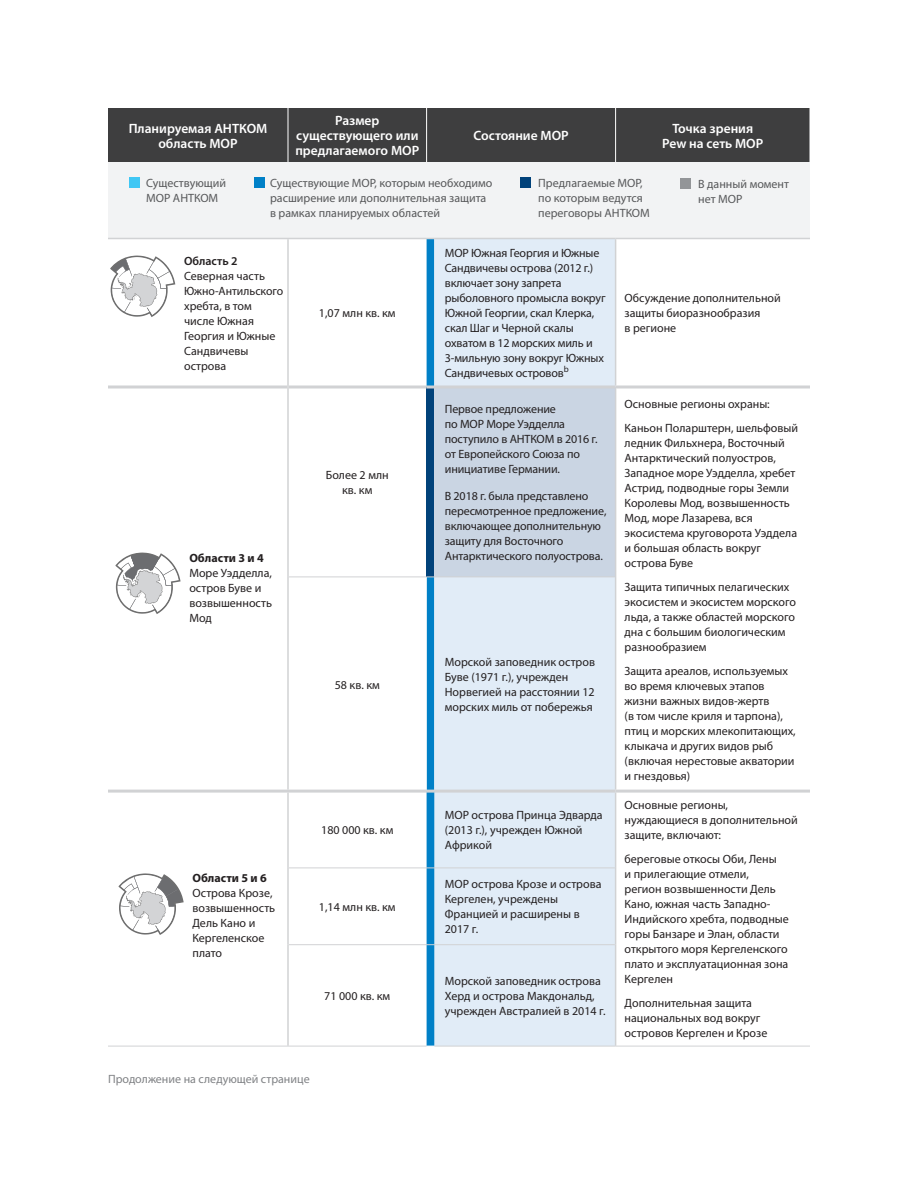
<style>
.page{position:relative;width:918px;height:1188px;background:#fff}
.page>*{position:absolute;margin:0;border:0;box-sizing:border-box;transform-origin:0 0}
.Table-H1__center{font:600 13.5px/15px "Myriad Pro";color:#fff;text-align:center}
.Big_table_body{font:12px/15px "Myriad Pro";color:#231f20}
.Table-Body{font:12px/15px "Myriad Pro";letter-spacing:-.01em;color:#231f20}
.Body{font:12px/15px "Myriad Pro";color:#231f20}
.Source{font:12px/15px "Myriad Pro";color:#57585a}
.Source-2{font:12px "Myriad Pro";color:#808285}
.s1{font-weight:600}
.s2{font-weight:700}
</style>
<div class="page">
<div style="left:108px;top:108px;width:702px;height:54px;background:#3e3e3f"></div>
<div style="left:108px;top:162px;width:702px;height:76px;background:#f2f3f4"></div>
<div style="left:434px;top:239px;width:181px;height:807px;background:#e1ecf7"></div>
<svg style="left:289px;top:388px;width:521px;height:402px"></svg>
<div style="left:434px;top:387px;width:182px;height:190px;background:#cad5e3"></div>
<hr style="left:288px;top:108px;width:1px;height:54px;background:#fff">
<hr style="left:426px;top:108px;width:1px;height:54px;background:#fff">
<hr style="left:615px;top:108px;width:1px;height:54px;background:#fff">
<hr style="left:616px;top:1046px;width:194px;height:1px;background:#d1d2d4">
<hr style="left:289px;top:577px;width:138px;height:1px;background:#d1d2d4">
<hr style="left:289px;top:868px;width:138px;height:1px;background:#d1d2d4">
<hr style="left:289px;top:944px;width:138px;height:1px;background:#d1d2d4">
<hr style="left:616px;top:386px;width:194px;height:2px;background:#d1d2d4">
<hr style="left:616px;top:790px;width:194px;height:3px;background:#d1d2d4">
<hr style="left:288px;top:790px;width:139px;height:3px;background:#d1d2d4">
<hr style="left:108px;top:386px;width:179px;height:2px;background:#d1d2d4">
<hr style="left:289px;top:386px;width:138px;height:2px;background:#d1d2d4">
<hr style="left:615px;top:239px;width:1px;height:147px;background:#d1d2d4">
<hr style="left:615px;top:389px;width:1px;height:188px;background:#d1d2d4">
<hr style="left:615px;top:577px;width:1px;height:213px;background:#d1d2d4">
<hr style="left:615px;top:793px;width:1px;height:75px;background:#d1d2d4">
<hr style="left:615px;top:868px;width:1px;height:77px;background:#d1d2d4">
<hr style="left:615px;top:945px;width:1px;height:101px;background:#d1d2d4">
<hr style="left:287px;top:239px;width:2px;height:148px;background:#d1d2d4">
<hr style="left:287px;top:387px;width:2px;height:190px;background:#d1d2d4">
<hr style="left:287px;top:577px;width:2px;height:213px;background:#d1d2d4">
<hr style="left:287px;top:793px;width:2px;height:75px;background:#d1d2d4">
<hr style="left:287px;top:868px;width:2px;height:77px;background:#d1d2d4">
<hr style="left:287px;top:945px;width:2px;height:101px;background:#d1d2d4">
<hr style="left:108px;top:790px;width:180px;height:3px;background:#d1d2d4">
<hr style="left:108px;top:1046px;width:180px;height:1px;background:#d1d2d4">
<hr style="left:288px;top:1046px;width:139px;height:1px;background:#d1d2d4">
<hr style="left:434px;top:1046px;width:182px;height:1px;background:#d1d2d4">
<hr style="left:434px;top:386px;width:182px;height:2px;background:#d1d2d4">
<hr style="left:434px;top:790px;width:182px;height:3px;background:#d1d2d4">
<hr style="left:434px;top:577px;width:181px;height:1px;background:#d1d2d4">
<hr style="left:434px;top:868px;width:181px;height:1px;background:#d1d2d4">
<hr style="left:434px;top:944px;width:181px;height:1px;background:#d1d2d4">
<hr style="left:108px;top:238px;width:180px;height:1px;background:#d1d2d4">
<hr style="left:288px;top:238px;width:139px;height:1px;background:#d1d2d4">
<svg style="left:427px;top:238px;width:7px;height:808px;background:#0372b5"></svg>
<hr style="left:434px;top:238px;width:182px;height:1px;background:#d1d2d4">
<hr style="left:616px;top:238px;width:194px;height:1px;background:#d1d2d4">
<svg style="left:110px;top:256px;width:65px;height:61px"></svg>
<svg style="left:115px;top:553px;width:66px;height:61px"></svg>
<svg style="left:118px;top:873px;width:66px;height:62px"></svg>
<div style="left:129px;top:178px;width:11px;height:10px;background:#40c7f4"></div>
<div style="left:254px;top:178px;width:11px;height:10px;background:#0080c7"></div>
<div style="left:520px;top:178px;width:11px;height:10px;background:#01427a"></div>
<div style="left:680px;top:178px;width:11px;height:11px;background:#939598"></div>
<p class="Table-H1__center" style="left:129px;top:120px;width:140px">Планируемая АНТКОМ область МОР</p>
<p class="Table-H1__center" style="left:295px;top:113px;width:125px">Размер существующего или предлагаемого MОР</p>
<p class="Table-H1__center" style="left:473px;top:128px;width:97px">Состояние МОР</p>
<p class="Table-H1__center" style="left:662px;top:120px;width:103px">Точка зрения<br>Pew на сеть MОР</p>
<p class="Source" style="left:146px;top:175px;width:81px">Существующий<br>МОР АНТКОМ</p>
<p class="Source" style="left:270px;top:175px;width:224px">Существующие MОР, которым необходимо расширение или дополнительная защита в рамках планируемых областей</p>
<p class="Source" style="left:538px;top:175px;width:113px">Предлагаемые MОР, по которым ведутся переговоры АНТКОМ</p>
<p class="Source" style="left:698px;top:176px;width:92px">В данный момент нет MОР</p>
<p class="Body" style="left:184px;top:253px;width:101px"><span class="s1">Область 2<br></span>Северная часть<br>Южно-Антильского хребта, в том числе Южная<br>Георгия и Южные<br>Сандвичевы острова</p>
<p class="Table-Body" style="left:319px;top:306px;width:78px">1,07 млн кв. км</p>
<p class="Body" style="left:189px;top:550px;width:84px"><span class="s2">Области 3 и 4<br></span>Море Уэдделла, остров Буве и возвышенность<br>Мод</p>
<p class="Table-Body" style="left:326px;top:467px;width:64px;text-align:center">Более 2 млн кв. км</p>
<p class="Table-Body" style="left:335px;top:677px;width:47px">58 кв. км</p>
<p class="Body" style="left:192px;top:871px;width:84px"><span class="s2">Области 5 и 6<br></span>Острова Крозе, возвышенность<br>Дель Кано и<br>Кергеленское плато</p>
<p class="Table-Body" style="left:321px;top:822px;width:74px">180 000 кв. км</p>
<p class="Table-Body" style="left:319px;top:899px;width:78px">1,14 млн кв. км</p>
<p class="Table-Body" style="left:324px;top:988px;width:68px">71 000 кв. км</p>
<p class="Source-2" style="left:108px;top:1072px;width:203px">Продолжение на следующей странице</p>
<p class="Table-Body" style="left:445px;top:246px;width:162px">МОР Южная Георгия и Южные<br>Сандвичевы острова (2012 г.) включает зону запрета рыболовного промысла вокруг<br>Южной Георгии, скал Клерка, скал Шаг и Черной скалы охватом в 12 морских миль и<br>3-мильную зону вокруг Южных<br>Сандвичевых островов<sup>b</sup></p>
<p class="Table-Body" style="left:445px;top:401px;width:154px">Первое предложение<br>по МОР Море Уэдделла поступило в АНТКОМ в 2016 г. от Европейского Союза по инициативе Германии.</p>
<p class="Table-Body" style="left:445px;top:488px;width:163px">В 2018 г. была представлено пересмотренное предложение, включающее дополнительную защиту для Восточного<br>Антарктического полуострова.</p>
<p class="Table-Body" style="left:445px;top:654px;width:152px">Морской заповедник остров<br>Буве (1971 г.), учрежден<br>Норвегией на расстоянии 12 морских миль от побережья</p>
<p class="Big_table_body" style="left:625px;top:291px;width:158px">Обсуждение дополнительной защиты биоразнообразия<br>в регионе</p>
<p class="Big_table_body" style="left:625px;top:396px;width:147px">Основные регионы охраны:</p>
<p class="Big_table_body" style="left:625px;top:420px;width:175px">Каньон Поларштерн, шельфовый ледник Фильхнера, Восточный<br>Антарктический полуостров,<br>Западное море Уэдделла, хребет<br>Астрид, подводные горы Земли<br>Королевы Мод, возвышенность<br>Мод, море Лазарева, вся экосистема круговорота Уэддела и большая область вокруг острова Буве</p>
<p class="Big_table_body" style="left:625px;top:579px;width:173px">Защита типичных пелагических экосистем и экосистем морского льда, а также областей морского дна с большим биологическим разнообразием</p>
<p class="Big_table_body" style="left:625px;top:663px;width:173px">Защита ареалов, используемых во время ключевых этапов жизни важных видов-жертв<br>(в том числе криля и тарпона), птиц и морских млекопитающих, клыкача и других видов рыб (включая нерестовые акватории и гнездовья)</p>
<p class="Table-Body" style="left:445px;top:807px;width:159px">МОР острова Принца Эдварда (2013 г.), учрежден Южной<br>Африкой</p>
<p class="Big_table_body" style="left:625px;top:797px;width:175px">Основные регионы, нуждающиеся в дополнительной защите, включают:</p>
<p class="Big_table_body" style="left:625px;top:851px;width:166px">береговые откосы Оби, Лены<br>и прилегающие отмели, регион возвышенности Дель<br>Кано, южная часть Западно-<br>Индийского хребта, подводные горы Банзаре и Элан, области открытого моря Кергеленского плато и эксплуатационная зона<br>Кергелен</p>
<p class="Big_table_body" style="left:625px;top:995px;width:144px">Дополнительная защита национальных вод вокруг островов Кергелен и Крозе</p>
<p class="Table-Body" style="left:445px;top:877px;width:158px">МОР острова Крозе и острова<br>Кергелен, учреждены<br>Францией и расширены в<br>2017 г.</p>
<p class="Table-Body" style="left:445px;top:973px;width:162px">Морской заповедник острова<br>Херд и острова Макдональд, учрежден Австралией в 2014 г.</p>
</div>
